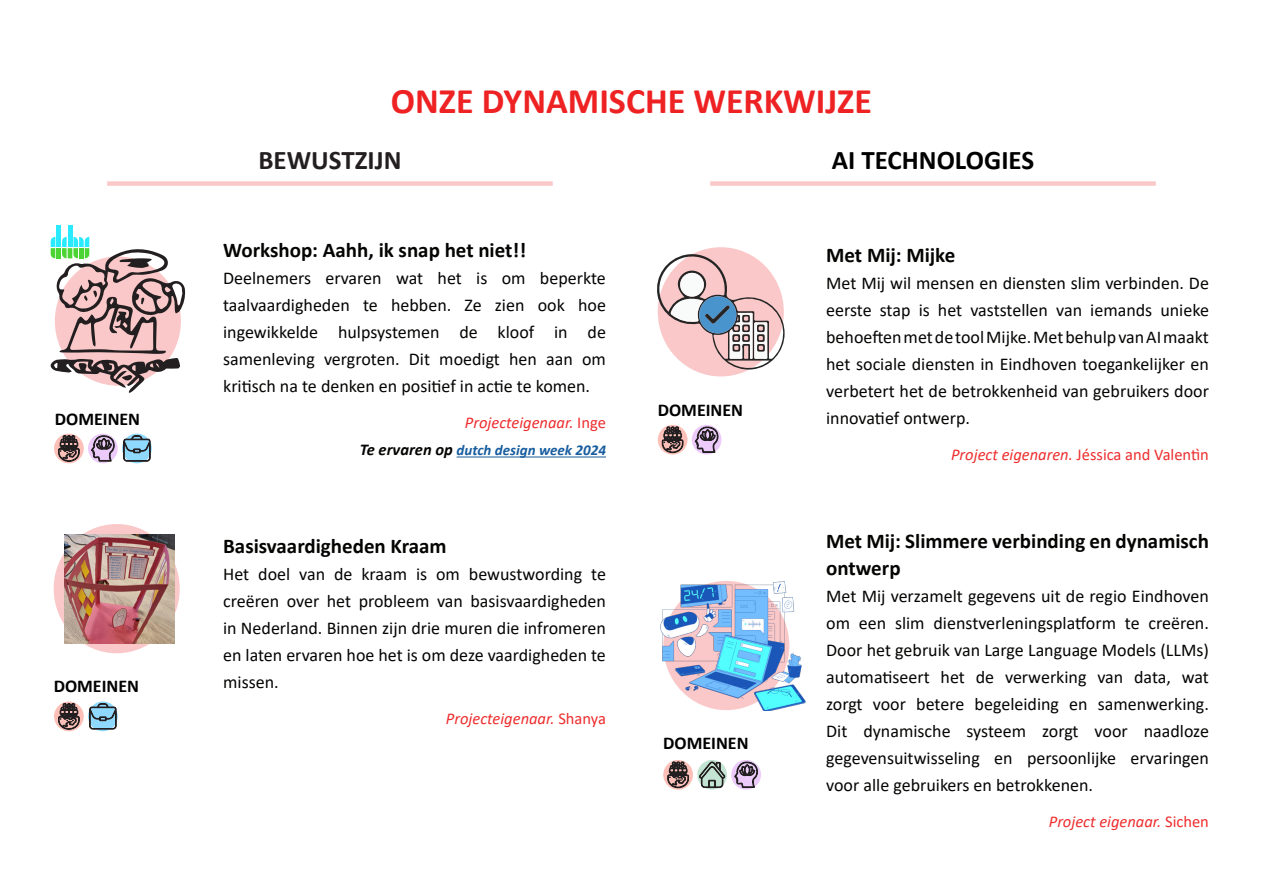
<style>
.page{position:relative;width:1263px;height:893px;background:#fff}
.page>*{position:absolute;margin:0;border:0;box-sizing:border-box;transform-origin:0 0}
.t1{font:700 36px "Calibri";color:#ee2123}
.t2{font:700 27px "Calibri";color:#000}
.t3{font:700 27px "Calibri";color:#231f20}
.t4{font:700 21px/27px "Calibri";color:#040503}
.t5{font:18px/27px "Calibri";color:#040503;text-align:justify}
.t6{font:700 18px "Calibri";color:#000}
.t7{font:italic 16.5px "Calibri";color:#ee2d2e}
.t8{font:16.5px "Calibri";color:#ee2d2e}
.t9{font:italic 700 15px "Calibri";color:#175d9e}
.s1{font-style:normal}
.s2{font-size:16.5px;color:#040503}
.s3{font-style:italic}
</style>
<div class="page">
<hr style="left:457px;top:456px;width:149px;height:1px;background:#175d9e">
<svg style="left:697px;top:760px;width:30px;height:30px"></svg>
<svg style="left:699px;top:761px;width:27px;height:28px"></svg>
<svg style="left:663px;top:760px;width:30px;height:30px"></svg>
<svg style="left:667px;top:760px;width:22px;height:29px"></svg>
<svg style="left:731px;top:760px;width:30px;height:30px"></svg>
<svg style="left:734px;top:761px;width:24px;height:28px"></svg>
<svg style="left:658px;top:425px;width:29px;height:30px"></svg>
<svg style="left:662px;top:424px;width:21px;height:30px"></svg>
<svg style="left:692px;top:425px;width:29px;height:30px"></svg>
<svg style="left:695px;top:426px;width:23px;height:28px"></svg>
<svg style="left:54px;top:701px;width:30px;height:30px"></svg>
<svg style="left:58px;top:701px;width:22px;height:30px"></svg>
<svg style="left:88px;top:701px;width:30px;height:30px"></svg>
<svg style="left:89px;top:703px;width:28px;height:27px"></svg>
<svg style="left:54px;top:524px;width:126px;height:129px;fill:#fac8c8"></svg>
<img style="left:65px;top:534px;width:109px;height:109px">
<svg style="left:54px;top:434px;width:30px;height:29px"></svg>
<svg style="left:58px;top:433px;width:22px;height:30px"></svg>
<svg style="left:122px;top:434px;width:30px;height:29px"></svg>
<svg style="left:123px;top:435px;width:28px;height:27px"></svg>
<svg style="left:88px;top:434px;width:30px;height:29px"></svg>
<svg style="left:91px;top:435px;width:24px;height:28px"></svg>
<hr style="left:68px;top:226px;width:4px;height:10px;background:#2aeaff">
<div style="left:56px;top:226px;width:5px;height:10px;background:#2aeaff"></div>
<svg style="left:51px;top:237px;width:135px;height:156px"></svg>
<div style="left:107px;top:181px;width:446px;height:5px;background:#fac8c8"></div>
<div style="left:710px;top:181px;width:446px;height:5px;background:#fac8c8"></div>
<svg style="left:657px;top:250px;width:128px;height:121px"></svg>
<img style="left:660px;top:581px;width:146px;height:129px">
<p class="t6" style="left:55px;top:406px;width:87px">DOMEINEN</p>
<p class="t6" style="left:54px;top:674px;width:87px">DOMEINEN</p>
<p class="t1" style="left:391px;top:75px;width:483px">ONZE DYNAMISCHE WERKWIJZE</p>
<p class="t3" style="left:258px;top:141px;width:145px">BEWUSTZIJN</p>
<p class="t2" style="left:832px;top:141px;width:204px">AI TECHNOLOGIES</p>
<p class="t4" style="left:223px;top:237px;width:304px">Workshop: Aahh, ik snap het niet!!</p>
<p class="t5" style="left:223px;top:264px;width:384px">Deelnemers ervaren wat het is om beperkte taalvaardigheden te hebben. Ze zien ook hoe ingewikkelde hulpsystemen de kloof in de samenleving vergroten. Dit moedigt hen aan om kritisch na te denken en positief in actie te komen.</p>
<p class="t7" style="left:465px;top:411px;width:143px">Projecteigenaar. <span class="s1">Inge</span></p>
<p class="t9" style="left:360px;top:440px;width:248px"><span class="s2">Te ervaren op</span> dutch design week 2024</p>
<p class="t4" style="left:223px;top:532px;width:225px">Basisvaardigheden Kraam</p>
<p class="t5" style="left:223px;top:560px;width:384px">Het doel van de kraam is om bewustwording te creëren over het probleem van basisvaardigheden in Nederland. Binnen zijn drie muren die infromeren en laten ervaren hoe het is om deze vaardigheden te missen.</p>
<p class="t7" style="left:446px;top:707px;width:162px">Projecteigenaar. <span class="s1">Shanya</span></p>
<p class="t6" style="left:658px;top:397px;width:87px">DOMEINEN</p>
<p class="t6" style="left:663px;top:731px;width:87px">DOMEINEN</p>
<p class="t4" style="left:826px;top:241px;width:131px">Met Mij: Mijke</p>
<p class="t5" style="left:826px;top:269px;width:384px">Met Mij wil mensen en diensten slim verbinden. De eerste stap is het vaststellen van iemands unieke behoeften met de tool Mijke. Met behulp van AI maakt het sociale diensten in Eindhoven toegankelijker en verbetert het de betrokkenheid van gebruikers door innovatief ontwerp.</p>
<p class="t8" style="left:951px;top:443px;width:259px"><span class="s3">Project eigenaren.</span> Jéssica and Valentìn</p>
<p class="t4" style="left:826px;top:527px;width:384px">Met Mij: Slimmere verbinding en dynamisch ontwerp</p>
<p class="t5" style="left:826px;top:582px;width:384px">Met Mij verzamelt gegevens uit de regio Eindhoven om een slim dienstverleningsplatform te creëren.<br>Door het gebruik van Large Language Models (LLMs) automatiseert het de verwerking van data, wat zorgt voor betere begeleiding en samenwerking.<br>Dit dynamische systeem zorgt voor naadloze gegevensuitwisseling en persoonlijke ervaringen voor alle gebruikers en betrokkenen.</p>
<p class="t7" style="left:1049px;top:810px;width:162px">Project eigenaar. <span class="s1">Sichen</span></p>
</div>
